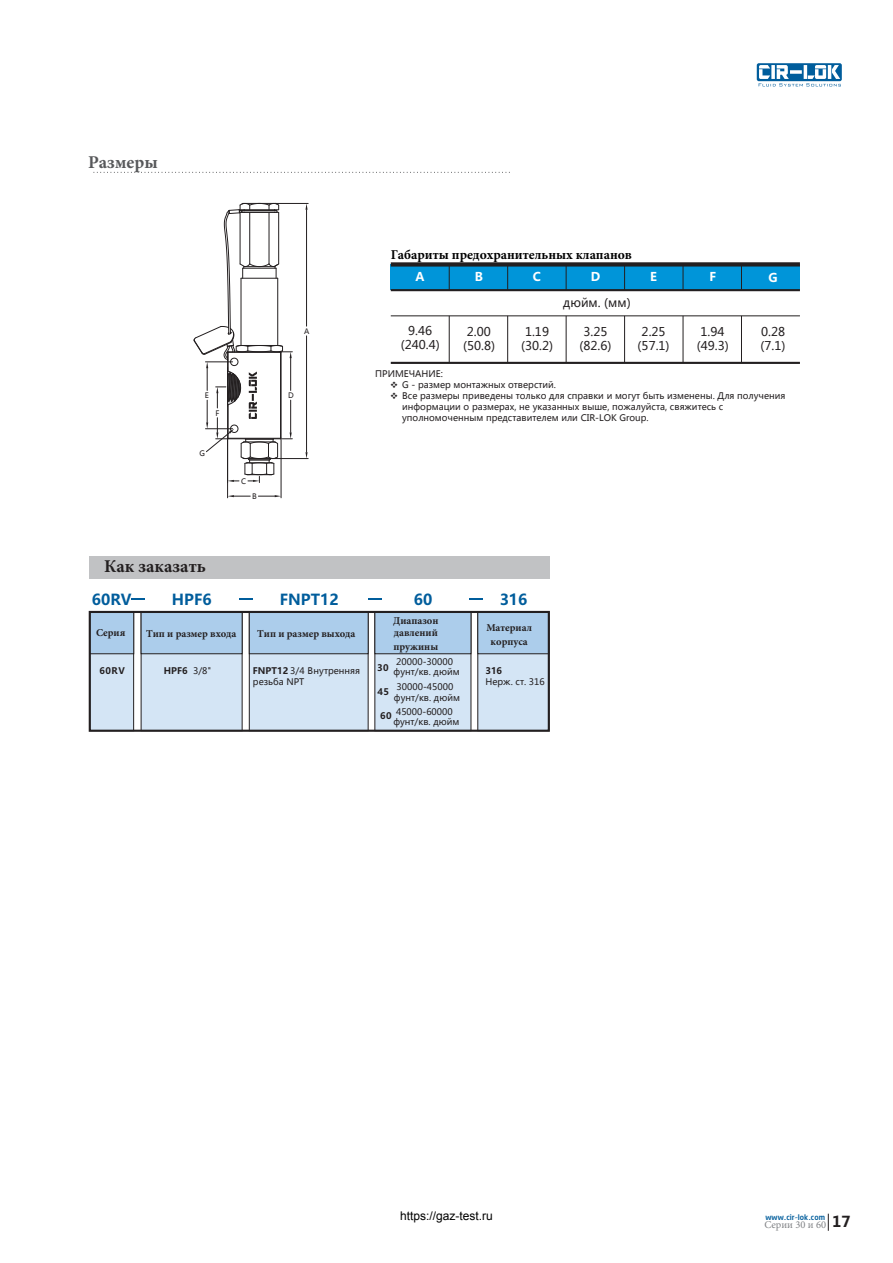
<style>
.page{position:relative;width:893px;height:1263px;background:#fff}
.page>*{position:absolute;margin:0;border:0;box-sizing:border-box;transform-origin:0 0}
.t1{font:700 18px "Minion Pro";color:#231f20}
.t2{font:700 18px "Minion Pro";color:#57585a}
.t3{font:700 15px "Microsoft Ya Hei";color:#005d9c}
.t4{font:700 13.5px "Minion Pro";color:#000}
.t5{font:12px/13.8px "Microsoft Ya Hei";color:#231f20;text-align:center}
.t6{font:12px "Arial";color:#000}
.t7{font:700 12px "Microsoft Ya Hei";color:#fff}
.t8{font:700 10.5px/13px "Minion Pro";color:#231f20;text-align:justify}
.t9{font:10.5px "Minion Pro";color:#808285}
.t10{font:9px/10.8px "Microsoft Ya Hei";color:#231f20}
.t11{font:700 9px "Microsoft Ya Hei";letter-spacing:.06em;color:#231f20}
.t12{font:9px "Li Hei Pro";color:#005d9c}
.t13{font:7.5px "Microsoft Ya Hei";color:#231f20}
.s1{font-weight:400}
.s2{font-weight:700}
.s3{font-family:"Microsoft Ya Hei";font-weight:700;font-size:15px;color:#231f20}
</style>
<div class="page">
<div style="left:757px;top:63px;width:85px;height:18px;background:#005d9c;border-radius:2px"></div>
<svg style="left:759px;top:65px;width:82px;height:21px"></svg>
<svg style="left:828px;top:1214px;width:1px;height:17px"></svg>
<div style="left:391px;top:264px;width:409px;height:26px;background:#0095d9"></div>
<hr style="left:391px;top:362px;width:409px;height:2px;background:#231f20">
<div style="left:391px;top:262px;width:409px;height:5px;background:#231f20"></div>
<hr style="left:391px;top:316px;width:409px;height:1px;background:#231f20">
<hr style="left:391px;top:289px;width:409px;height:2px;background:#231f20">
<hr style="left:566px;top:316px;width:1px;height:47px;background:#231f20">
<hr style="left:624px;top:316px;width:1px;height:47px;background:#231f20">
<hr style="left:683px;top:316px;width:1px;height:47px;background:#231f20">
<hr style="left:741px;top:316px;width:1px;height:47px;background:#231f20">
<div style="left:375px;top:612px;width:96px;height:119px;background:#d4e5f5"></div>
<div style="left:249px;top:612px;width:119px;height:119px;background:#d4e5f5"></div>
<div style="left:249px;top:612px;width:119px;height:119px;border:1px solid #231f20"></div>
<div style="left:249px;top:612px;width:119px;height:42px;background:#accdeb;border:1px solid #231f20"></div>
<div style="left:141px;top:612px;width:101px;height:119px;background:#d4e5f5"></div>
<div style="left:89px;top:556px;width:461px;height:22px;background:#c1c2c4"></div>
<div style="left:478px;top:612px;width:71px;height:119px;background:#d4e5f5"></div>
<svg style="left:239px;top:599px;width:13px;height:1px"></svg>
<svg style="left:369px;top:599px;width:13px;height:1px"></svg>
<svg style="left:470px;top:599px;width:13px;height:1px"></svg>
<div style="left:90px;top:612px;width:44px;height:119px;background:#d4e5f5"></div>
<div style="left:90px;top:612px;width:44px;height:119px;border:1px solid #231f20"></div>
<svg style="left:131px;top:599px;width:14px;height:1px"></svg>
<div style="left:90px;top:612px;width:44px;height:42px;background:#accdeb;border:1px solid #231f20"></div>
<div style="left:141px;top:612px;width:101px;height:42px;background:#accdeb;border:1px solid #231f20"></div>
<div style="left:375px;top:612px;width:96px;height:42px;background:#accdeb;border:1px solid #231f20"></div>
<div style="left:478px;top:612px;width:71px;height:42px;background:#accdeb;border:1px solid #231f20"></div>
<svg style="left:93px;top:172px;width:417px;height:1px"></svg>
<hr style="left:449px;top:316px;width:1px;height:47px;background:#231f20">
<hr style="left:507px;top:316px;width:1px;height:47px;background:#231f20">
<svg style="left:566px;top:266px;width:1px;height:23px"></svg>
<svg style="left:624px;top:267px;width:1px;height:22px"></svg>
<svg style="left:683px;top:266px;width:1px;height:23px"></svg>
<svg style="left:741px;top:267px;width:1px;height:22px"></svg>
<svg style="left:449px;top:266px;width:1px;height:23px"></svg>
<svg style="left:507px;top:266px;width:1px;height:23px"></svg>
<div style="left:89px;top:611px;width:461px;height:121px;border:2px solid #231f20"></div>
<svg style="left:305px;top:452px;width:3px;height:6px"></svg>
<svg style="left:305px;top:204px;width:3px;height:6px"></svg>
<hr style="left:275px;top:458px;width:33px;height:1px;background:#231f20">
<hr style="left:275px;top:203px;width:33px;height:1px;background:#231f20">
<hr style="left:306px;top:336px;width:1px;height:116px;background:#231f20">
<hr style="left:306px;top:210px;width:1px;height:116px;background:#231f20">
<hr style="left:227px;top:439px;width:1px;height:59px;background:#231f20">
<hr style="left:281px;top:439px;width:1px;height:59px;background:#231f20">
<svg style="left:228px;top:495px;width:22px;height:2px"></svg>
<svg style="left:258px;top:495px;width:23px;height:2px"></svg>
<svg style="left:194px;top:203px;width:98px;height:280px"></svg>
<h1 class="t2" style="left:88px;top:149px;width:71px">Размеры</h1>
<p class="t13" style="left:304px;top:326px;width:7px">A</p>
<p class="t13" style="left:205px;top:391px;width:6px">E</p>
<p class="t13" style="left:288px;top:391px;width:7px">D</p>
<p class="t13" style="left:216px;top:408px;width:5px">F</p>
<p class="t13" style="left:199px;top:448px;width:7px">G</p>
<p class="t13" style="left:241px;top:476px;width:7px">C</p>
<p class="t13" style="left:252px;top:491px;width:6px">B</p>
<h3 class="t4" style="left:391px;top:245px;width:243px">Габариты предохранительных клапанов</h3>
<h3 class="t7" style="left:415px;top:272px;width:11px">A</h3>
<h3 class="t7" style="left:475px;top:272px;width:10px">B</h3>
<h3 class="t7" style="left:533px;top:272px;width:10px">C</h3>
<h3 class="t7" style="left:591px;top:272px;width:11px">D</h3>
<h3 class="t5" style="left:563px;top:295px;width:69px">дюйм. (мм)</h3>
<h3 class="t7" style="left:650px;top:272px;width:8px">E</h3>
<h3 class="t7" style="left:709px;top:272px;width:8px">F</h3>
<h3 class="t7" style="left:769px;top:272px;width:11px">G</h3>
<h3 class="t5" style="left:401px;top:324px;width:41px">9.46 (240.4)</h3>
<h3 class="t5" style="left:463px;top:324px;width:34px">2.00 (50.8)</h3>
<h3 class="t5" style="left:521px;top:324px;width:34px">1.19 (30.2)</h3>
<h3 class="t5" style="left:579px;top:324px;width:34px">3.25 (82.6)</h3>
<h3 class="t5" style="left:638px;top:324px;width:34px">2.25 (57.1)</h3>
<h3 class="t5" style="left:697px;top:324px;width:34px">1.94 (49.3)</h3>
<h3 class="t5" style="left:761px;top:324px;width:26px;text-align:left">0.28 (7.1)</h3>
<p class="t10" style="left:375px;top:368px;width:69px">ПРИМЕЧАНИЕ:</p>
<p class="t10" style="left:390px;top:379px;width:167px">❖ G - размер монтажных отверстий.</p>
<p class="t10" style="left:402px;top:390px;width:385px;text-indent:-12px">❖ Все размеры приведены только для справки и могут быть изменены. Для получения информации о размерах, не указанных выше, пожалуйста, свяжитесь с уполномоченным представителем или CIR-LOK Group.</p>
<h1 class="t1" style="left:104px;top:553px;width:103px">Как заказать</h1>
<h2 class="t3" style="left:172px;top:593px;width:41px">HPF6</h2>
<h2 class="t3" style="left:280px;top:593px;width:60px">FNPT12</h2>
<h2 class="t3" style="left:414px;top:593px;width:20px">60</h2>
<h2 class="t3" style="left:500px;top:593px;width:29px">316</h2>
<h2 class="t3" style="left:92px;top:593px;width:41px">60RV</h2>
<p class="t8" style="left:96px;top:626px;width:31px">Серия</p>
<p class="t11" style="left:99px;top:667px;width:27px">60RV</p>
<p class="t8" style="left:146px;top:627px;width:92px">Тип и размер входа</p>
<p class="t8" style="left:257px;top:626px;width:100px">Тип и размер выхода</p>
<p class="t11" style="left:164px;top:667px;width:49px">HPF6 <span class="s1">3/8"</span></p>
<p class="t10" style="left:253px;top:665px;width:109px"><span class="s2">FNPT12</span> 3/4 Внутренняя резьба NPT</p>
<p class="t8" style="left:393px;top:614px;width:47px">Диапазон давлений пружины</p>
<p class="t8" style="left:486px;top:621px;width:47px;text-align:center">Материал корпуса</p>
<p class="t10" style="left:394px;top:656px;width:67px">20000-30000 фунт/кв. дюйм</p>
<p class="t10" style="left:394px;top:681px;width:67px">30000-45000 фунт/кв. дюйм</p>
<p class="t10" style="left:393px;top:707px;width:67px;line-height:10.2px">45000-60000 фунт/кв. дюйм</p>
<p class="t11" style="left:377px;top:664px;width:13px">30</p>
<p class="t11" style="left:378px;top:687px;width:13px">45</p>
<p class="t11" style="left:380px;top:712px;width:13px">60</p>
<p class="t11" style="left:485px;top:667px;width:18px">316</p>
<p class="t10" style="left:485px;top:676px;width:61px">Нерж. ст. 316</p>
<h3 class="t6" style="left:400px;top:1207px;width:94px">https://gaz-test.ru</h3>
<p class="t12" style="left:765px;top:1212px;width:87px">www.cir-lok.com <span class="s3">17</span></p>
<p class="t9" style="left:764px;top:1218px;width:63px">Серии 30 и 60</p>
</div>
